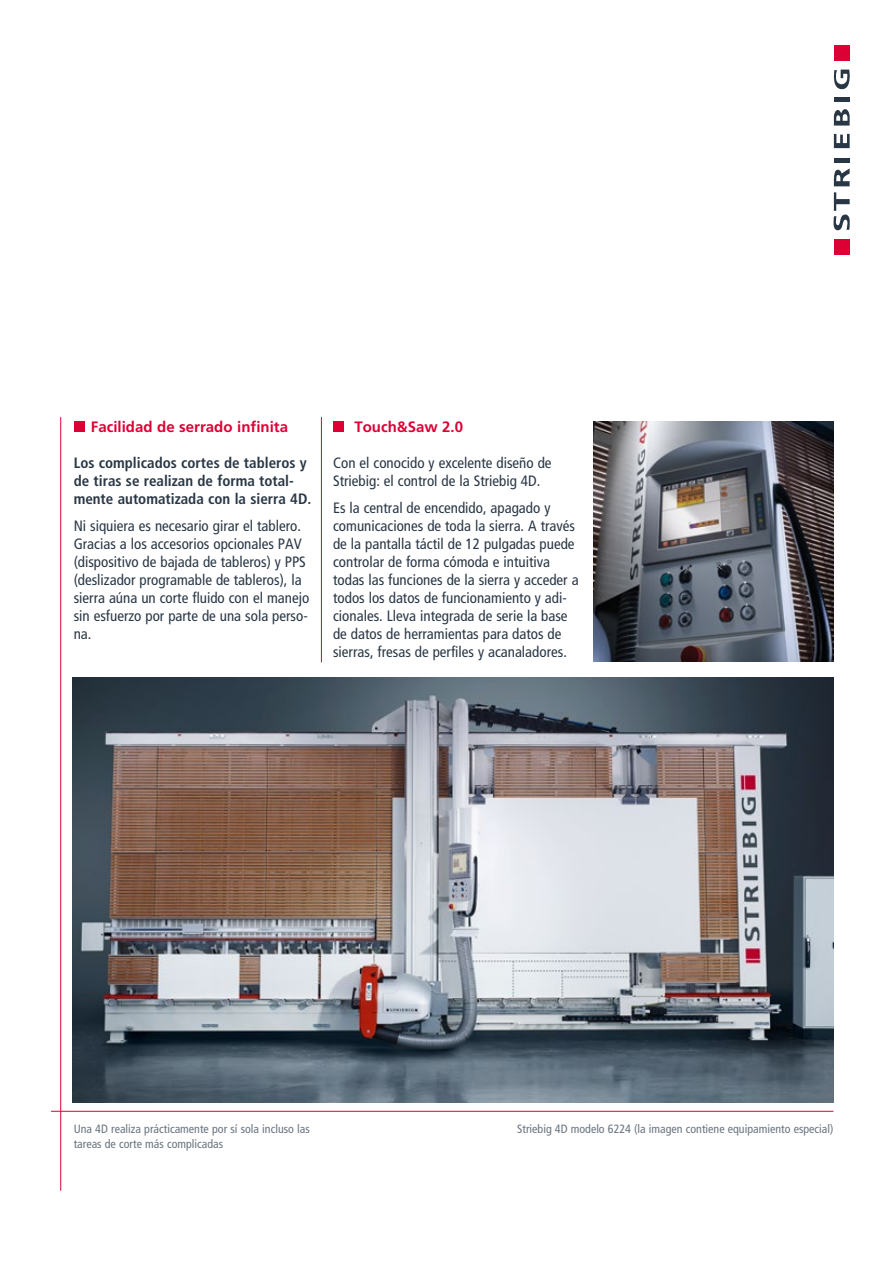
<style>
.page{position:relative;width:893px;height:1263px;background:#fff}
.page>*{position:absolute;margin:0;border:0;box-sizing:border-box;transform-origin:0 0}
.t1{font:condensed 15px/18px "Frutiger LT Std";color:#293745}
.t2{font:700 condensed 15px/18px "Frutiger LT Std";color:#293745}
.t3{font:700 15px "Frutiger LT Std";color:#dc0034}
.t4{font:condensed 12px/15px "Frutiger LT Std";color:#69737d}
</style>
<div class="page">
<img style="left:594px;top:421px;width:239px;height:240px">
<img style="left:72px;top:677px;width:761px;height:426px">
<div style="left:74px;top:422px;width:10px;height:10px;background:#dc0034"></div>
<div style="left:333px;top:422px;width:11px;height:10px;background:#dc0034"></div>
<hr style="left:321px;top:417px;width:1px;height:245px;background:#dc0034">
<hr style="left:60px;top:417px;width:1px;height:774px;background:#dc0034">
<hr style="left:51px;top:1111px;width:782px;height:1px;background:#dc0034">
<hr style="left:834px;top:251px;width:16px;height:4px;background:#dc0034">
<div style="left:834px;top:239px;width:16px;height:11px;background:#dc0034"></div>
<svg style="left:834px;top:134px;width:16px;height:14px"></svg>
<hr style="left:834px;top:97px;width:16px;height:4px;background:#293745">
<hr style="left:834px;top:45px;width:3px;height:16px;background:#dc0034">
<div style="left:838px;top:45px;width:12px;height:16px;background:#dc0034"></div>
<svg style="left:834px;top:109px;width:16px;height:17px"></svg>
<svg style="left:833px;top:70px;width:17px;height:19px"></svg>
<svg style="left:833px;top:192px;width:17px;height:38px"></svg>
<svg style="left:834px;top:168px;width:16px;height:18px"></svg>
<hr style="left:834px;top:158px;width:16px;height:4px;background:#293745">
<p class="t3" style="left:91px;top:418px;width:199px">Facilidad de serrado infinita</p>
<p class="t2" style="left:74px;top:454px;width:239px">Los complicados cortes de tableros y de tiras se realizan de forma total&shy;mente automatizada con la sierra 4D.</p>
<p class="t1" style="left:74px;top:517px;width:237px">Ni siquiera es necesario girar el tablero.<br>Gracias a los accesorios opcionales PAV (dispositivo de bajada de tableros) y PPS (deslizador programable de tableros), la sierra aúna un corte fluido con el manejo sin esfuerzo por parte de una sola perso&shy;na.</p>
<p class="t3" style="left:354px;top:418px;width:110px">Touch&amp;Saw 2.0</p>
<p class="t1" style="left:333px;top:454px;width:220px">Con el conocido y excelente diseño de<br>Striebig: el control de la Striebig 4D.</p>
<p class="t1" style="left:333px;top:499px;width:247px">Es la central de encendido, apagado y comunicaciones de toda la sierra. A través de la pantalla táctil de 12 pulgadas puede controlar de forma cómoda e intuitiva todas las funciones de la sierra y acceder a todos los datos de funcionamiento y adi&shy;cionales. Lleva integrada de serie la base de datos de herramientas para datos de sierras, fresas de perfiles y acanaladores.</p>
<p class="t4" style="left:74px;top:1121px;width:238px">Una 4D realiza prácticamente por sí sola incluso las tareas de corte más complicadas</p>
<p class="t4" style="left:517px;top:1121px;width:318px">Striebig 4D modelo 6224 (la imagen contiene equipamiento especial)</p>
</div>
